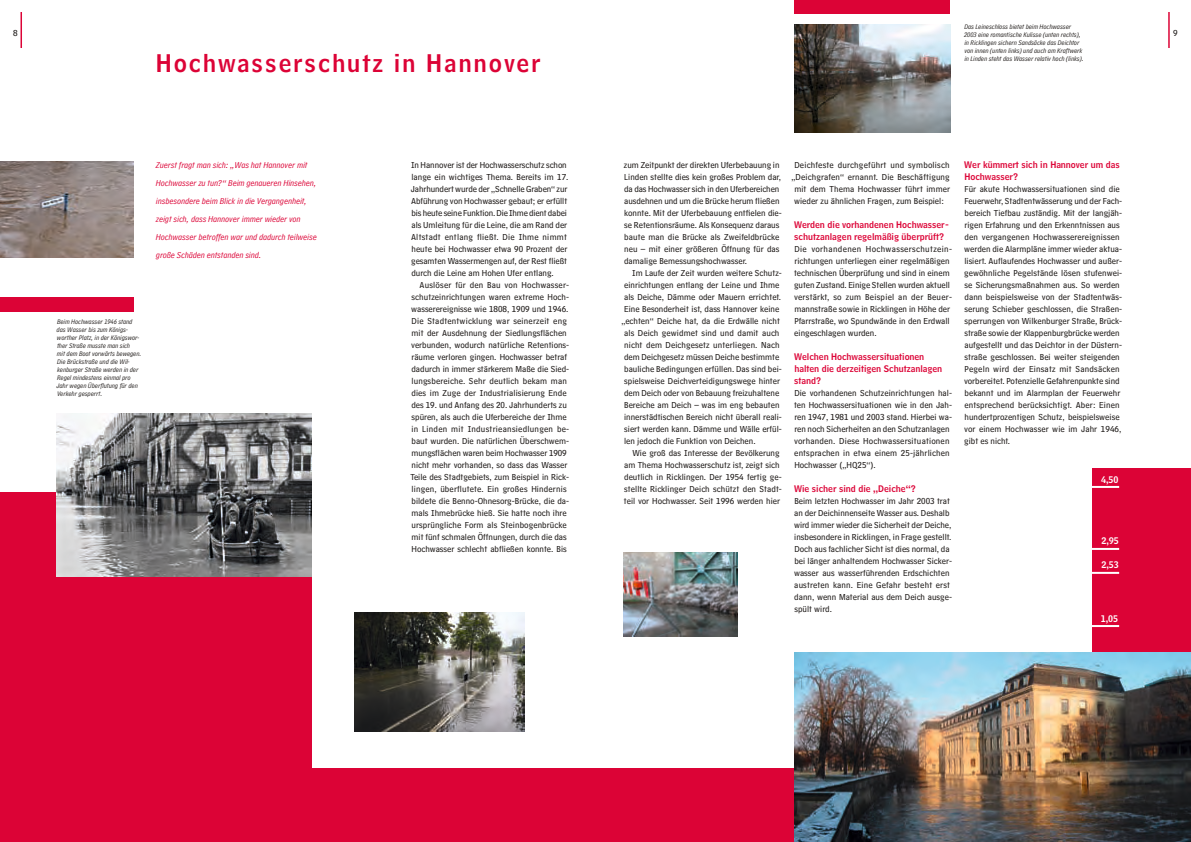
<style>
.page{position:relative;width:1191px;height:842px;background:#fff}
.page>*{position:absolute;margin:0;border:0;box-sizing:border-box;transform-origin:0 0}
.t1{font:24px "HM Headline";letter-spacing:.08em;color:#dc0336}
.t2{font:9px/12px "HM Text";color:#201c1a}
.t3{font:italic 9px/18px "HM Comment";color:#dc0336}
.t4{font:9px/12px "HM Headline";color:#dc0336}
.t5{font:9px "HM Headline";color:#fff}
.t6{font:italic 7px/8px "HM Comment";color:#201c1a}
</style>
<div class="page">
<hr style="left:21px;top:12px;width:1px;height:36px;background:#dc0336">
<hr style="left:1168px;top:12px;width:1px;height:36px;background:#dc0336">
<img style="left:354px;top:612px;width:170px;height:120px">
<div style="left:0;top:492px;width:65px;height:92px;background:#dc0336"></div>
<img style="left:624px;top:552px;width:113px;height:84px">
<div style="left:1091px;top:468px;width:100px;height:312px;background:#dc0336"></div>
<div style="left:0;top:768px;width:1191px;height:74px;background:#dc0336"></div>
<div style="left:0;top:564px;width:312px;height:216px;background:#dc0336"></div>
<img style="left:794px;top:653px;width:397px;height:189px">
<img style="left:0;top:162px;width:134px;height:96px">
<div style="left:794px;top:0;width:156px;height:14px;background:#dc0336"></div>
<div style="left:0;top:298px;width:134px;height:14px;background:#dc0336"></div>
<img style="left:57px;top:413px;width:255px;height:163px">
<hr style="left:1090px;top:486px;width:29px;height:2px;background:#fff">
<hr style="left:1090px;top:548px;width:29px;height:2px;background:#fff">
<hr style="left:1090px;top:572px;width:29px;height:2px;background:#fff">
<hr style="left:1090px;top:625px;width:29px;height:2px;background:#fff">
<img style="left:794px;top:24px;width:156px;height:108px">
<h1 class="t1" style="left:156px;top:43px;width:386px">Hochwasserschutz in Hannover</h1>
<p class="t3" style="left:156px;top:154px;width:162px">Zuerst fragt man sich: „Was hat Hannover mit Hochwasser zu tun?“ Beim genaueren Hinsehen, insbesondere beim Blick in die Vergangenheit, zeigt sich, dass Hannover immer wieder von Hochwasser betroffen war und dadurch teilweise große Schäden entstanden sind.</p>
<p class="t6" style="left:56px;top:316px;width:86px">Beim Hochwasser 1946 stand das Wasser bis zum Königs-- wor-ther Platz, in der Königs- wor-- ther Straße musste man sich<br>mit dem Boot vorwärts bewegen.<br>Die Brückstraße und die Wil&shy;kenburger Straße werden in der<br>Regel mindestens einmal pro<br>Jahr wegen Überflutung für den<br>Verkehr gesperrt.</p>
<p class="t2" style="left:411px;top:158px;width:159px">In Hannover ist der Hochwasser-schutz schon lange ein wichtiges Thema. Bereits im 17.<br>Jahrhundert wurde der „Schnelle Graben“ zur Abführung von Hochwasser gebaut; er erfüllt bis heute seine Funktion. Die Ihme dient dabei als Umleitung für die Leine, die am Rand der Altstadt entlang fließt. Die Ihme nimmt heute bei Hoch-wasser etwa 90 Prozent der gesamten Wassermengen auf, der Rest fließt durch die Leine am Hohen Ufer entlang.</p>
<p class="t2" style="left:410px;top:278px;width:160px;text-indent:9px">Auslöser für den Bau von Hochwasser&shy;schutzeinrichtungen waren extreme Hoch&shy;wasserereignisse wie 1808, 1909 und 1946.<br>Die Stadtentwicklung war seinerzeit eng mit der Ausdehnung der Siedlungsflächen verbun-den, wodurch natürliche Retentions&shy;räume verloren gingen. Hochwasser betraf dadurch in immer stärkerem Maße die Sied&shy;lungsbereiche. Sehr deutlich bekam man dies im Zuge der Industrialisierung Ende des 19. und Anfang des 20. Jahrhunderts zu spüren, als auch die Uferbereiche der Ihme in Linden mit Industrieansiedlungen be&shy;baut wurden. Die natürlichen Überschwem&shy;mungsflächen waren beim Hochwasser 1909 nicht mehr vorhanden, so dass das Wasser Teile des Stadtgebiets, zum Beispiel in Rick&shy;lingen, überflutete. Ein großes Hindernis bildete die Benno-Ohnesorg-Brücke, die da&shy;mals Ihmebrücke hieß. Sie hatte noch ihre ursprüngliche Form als Steinbogenbrücke mit fünf schmalen Öffnungen, durch die das Hochwasser schlecht abfließen konnte. Bis</p>
<p class="t6" style="left:964px;top:21px;width:121px">Das Leineschloss bietet beim Hochwasser 2003 eine romantische Kulisse (unten rechts), in Ricklingen sichern Sandsäcke das Deich- tor von innen (unten links) und auch am Kraft-werk in Linden steht das Wasser relativ hoch (links).</p>
<p class="t2" style="left:624px;top:158px;width:159px">zum Zeitpunkt der direkten Uferbebauung in Linden stellte dies kein großes Problem dar, da das Hochwasser sich in den Uferbereichen ausdehnen und um die Brücke herum fließen konnte. Mit der Uferbebauung entfielen die&shy;se Retentionsräume. Als Konsequenz daraus baute man die Brücke als Zweifeldbrücke neu – mit einer größeren Öffnung für das damalige Bemessungshochwasser.</p>
<p class="t2" style="left:632px;top:266px;width:151px">Im Laufe der Zeit wurden weitere Schutz-</p>
<p class="t2" style="left:624px;top:278px;width:157px">einrichtungen entlang der Leine und Ihme</p>
<p class="t2" style="left:624px;top:290px;width:158px">als Deiche, Dämme oder Mauern errichtet.</p>
<p class="t2" style="left:624px;top:302px;width:157px">Eine Besonderheit ist, dass Hannover keine</p>
<p class="t2" style="left:621px;top:314px;width:160px">„echten“ Deiche hat, da die Erdwälle nicht</p>
<p class="t2" style="left:624px;top:326px;width:157px">als Deich gewidmet sind und damit auch</p>
<p class="t2" style="left:624px;top:338px;width:157px">nicht dem Deichgesetz unterliegen. Nach</p>
<p class="t2" style="left:624px;top:350px;width:157px">dem Deichgesetz müssen Deiche bestimmte</p>
<p class="t2" style="left:624px;top:362px;width:159px">bauliche Bedingungen erfüllen. Das sind bei-</p>
<p class="t2" style="left:624px;top:374px;width:157px">spielsweise Deichverteidigungswege hinter</p>
<p class="t2" style="left:624px;top:386px;width:157px">dem Deich oder von Bebauung freizuhaltene</p>
<p class="t2" style="left:624px;top:398px;width:157px">Bereiche am Deich – was im eng bebauten</p>
<p class="t2" style="left:624px;top:410px;width:159px">innerstädtischen Bereich nicht überall reali-</p>
<p class="t2" style="left:624px;top:422px;width:159px">siert werden kann. Dämme und Wälle erfül-</p>
<p class="t2" style="left:624px;top:434px;width:133px">len jedoch die Funktion von Deichen.</p>
<p class="t2" style="left:632px;top:446px;width:149px">Wie groß das Interesse der Bevölkerung</p>
<p class="t2" style="left:624px;top:458px;width:157px">am Thema Hochwasserschutz ist, zeigt sich</p>
<p class="t2" style="left:624px;top:470px;width:159px">deutlich in Ricklingen. Der 1954 fertig ge-</p>
<p class="t2" style="left:624px;top:482px;width:159px">stellte Ricklinger Deich schützt den Stadt-</p>
<p class="t2" style="left:624px;top:494px;width:158px">teil vor Hochwasser. Seit 1996 werden hier</p>
<p class="t2" style="left:791px;top:158px;width:160px;text-align:center">Deichfeste durchgeführt und symbolisch „Deichgrafen“ ernannt. Die Beschäftigung mit dem Thema Hochwasser führt immer wieder zu ähnlichen Fragen, zum Beispiel:</p>
<p class="t4" style="left:794px;top:217px;width:157px">Werden die vorhandenen Hochwasser&shy;schutzanlagen regelmäßig überprüft?</p>
<p class="t2" style="left:794px;top:242px;width:159px">Die vorhandenen Hochwasserschutzein&shy;richtungen unterliegen einer regelmäßigen technischen Überprüfung und sind in einem guten Zustand. Einige Stellen wurden aktuell verstärkt, so zum Beispiel an der Beuer&shy;mannstraße sowie in Ricklingen in Höhe der Pfarrstraße, wo Spundwände in den Erdwall eingeschlagen wurden.</p>
<p class="t4" style="left:794px;top:349px;width:150px">Welchen Hochwassersituationen halten die derzeitigen Schutzanlagen stand?</p>
<p class="t2" style="left:794px;top:386px;width:159px">Die vorhandenen Schutzeinrichtungen hal&shy;ten Hochwassersituationen wie in den Jah&shy;ren 1947, 1981 und 2003 stand. Hierbei wa&shy;ren noch Sicherheiten an den Schutzanlagen vorhanden. Diese Hochwassersituationen entsprachen in etwa einem 25-jährlichen Hochwasser („HQ25“).</p>
<p class="t4" style="left:794px;top:481px;width:123px">Wie sicher sind die „Deiche“?</p>
<p class="t2" style="left:794px;top:494px;width:159px">Beim letzten Hochwasser im Jahr 2003 trat an der Deichinnenseite Wasser aus. Deshalb wird immer wieder die Sicherheit der Deiche, insbesondere in Ricklingen, in Frage gestellt.<br>Doch aus fachlicher Sicht ist dies normal, da bei länger anhaltendem Hochwasser Sicker&shy;wasser aus wasserführenden Erdschichten austreten kann. Eine Gefahr besteht erst dann, wenn Material aus dem Deich ausge&shy;spült wird.</p>
<p class="t4" style="left:964px;top:157px;width:157px">Wer kümmert sich in Hannover um das<br>Hochwasser?</p>
<p class="t2" style="left:964px;top:182px;width:159px">Für akute Hochwassersituationen sind die Feuerwehr, Stadtentwässerung und der Fach&shy;bereich Tiefbau zuständig. Mit der langjäh&shy;rigen Erfahrung und den Erkenntnissen aus den vergangenen Hochwasserereignissen werden die Alarmpläne immer wieder aktua&shy;lisiert. Auflaufendes Hochwasser und außer&shy;gewöhnliche Pegelstände lösen stufenwei&shy;se Sicherungsmaßnahmen aus. So werden dann beispielsweise von der Stadtentwäs&shy;serung Schieber geschlossen, die Straßen&shy;sperrungen von Wilkenburger Straße, Brück&shy;straße sowie der Klappenburgbrücke werden aufgestellt und das Deichtor in der Düstern&shy;straße geschlossen. Bei weiter steigen-den Pegeln wird der Einsatz mit Sandsäcken vorbereitet. Potenzielle Gefahrenpunkte sind bekannt und im Alarmplan der Feuerwehr entsprechend berücksichtigt. Aber: Einen hundertprozentigen Schutz, beispielsweise vor einem Hochwasser wie im Jahr 1946, gibt es nicht.</p>
<p class="t5" style="left:1101px;top:471px;width:19px">4,50</p>
<p class="t5" style="left:1101px;top:533px;width:19px">2,95</p>
<p class="t5" style="left:1101px;top:557px;width:19px">2,53</p>
<p class="t5" style="left:1100px;top:611px;width:19px">1,05</p>
</div>
